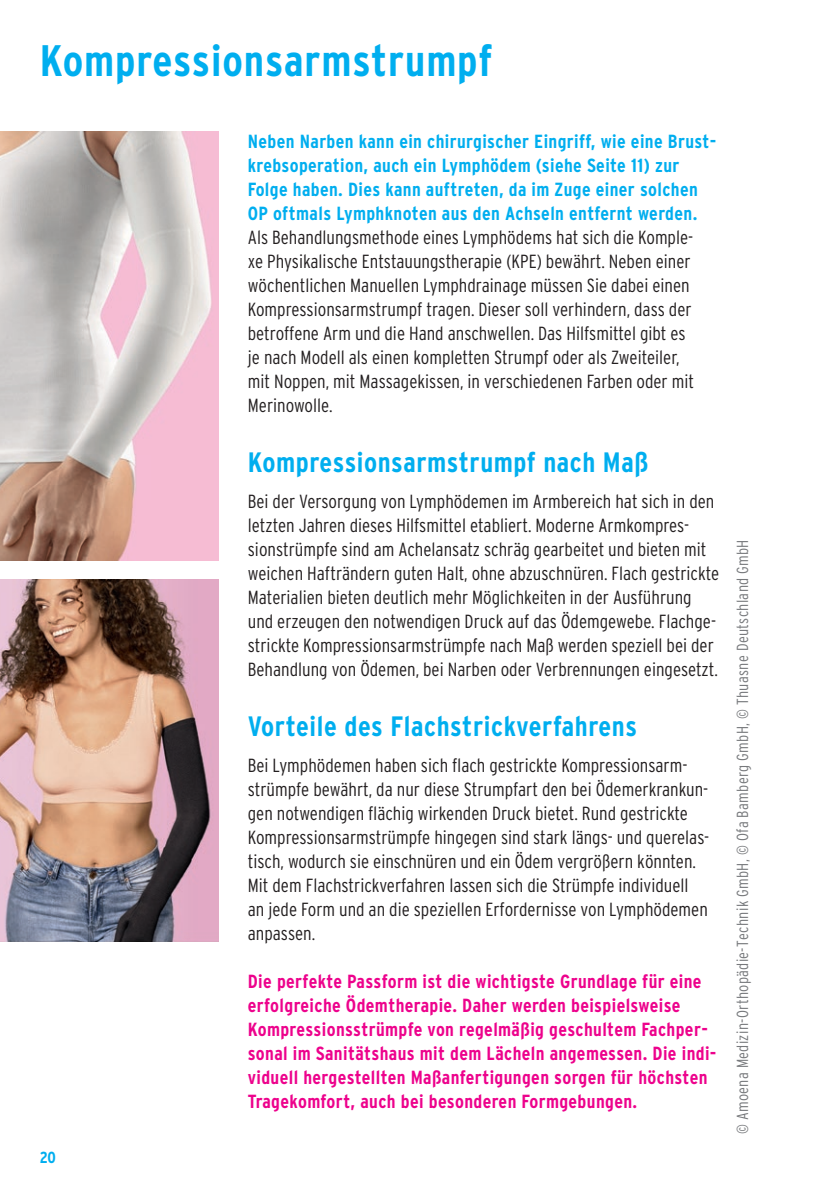
<style>
.page{position:relative;width:840px;height:1191px;background:#fff}
.page>*{position:absolute;margin:0;border:0;box-sizing:border-box;transform-origin:0 0}
.t1{font:700 condensed 44px "Interstate";letter-spacing:.02em;color:#00aeef}
.t2{font:700 condensed 28px "Interstate";letter-spacing:.02em;color:#00aeef}
.t3{font:300 condensed 19px/24px "Interstate";color:#231f20}
.t4{font:700 condensed 19px/24px "Interstate";letter-spacing:.02em;color:#ed028c}
.t5{font:700 condensed 19px/24px "Interstate";letter-spacing:.02em;color:#00aeef}
.t6{font:300 condensed 16px "Interstate";letter-spacing:.02em;color:#76787b}
.t7{font:700 condensed 16px "Interstate";color:#00aeef}
</style>
<div class="page">
<img style="left:0;top:579px;width:218px;height:362px">
<img style="left:0;top:132px;width:218px;height:429px">
<h1 class="t1" style="left:40px;top:33px;width:454px">Kompressionsarmstrumpf</h1>
<p class="t7" style="left:40px;top:1147px;width:18px">20</p>
<p class="t5" style="left:248px;top:129px;width:469px">Neben Narben kann ein chirurgischer Eingriff, wie eine Brust&shy;krebsoperation, auch ein Lymphödem (siehe Seite 11) zur Folge haben. Dies kann auftreten, da im Zuge einer solchen OP oftmals Lymphknoten aus den Achseln entfernt werden.</p>
<p class="t3" style="left:248px;top:225px;width:447px">Als Behandlungsmethode eines Lymphödems hat sich die Komple&shy;xe Physikalische Entstauungstherapie (KPE) bewährt. Neben einer wöchentlichen Manuellen Lymphdrainage müssen Sie dabei einen Kompressionsarmstrumpf tragen. Dieser soll verhindern, dass der betroffene Arm und die Hand anschwellen. Das Hilfsmittel gibt es je nach Modell als einen kompletten Strumpf oder als Zweiteiler, mit Noppen, mit Massagekissen, in verschiedenen Farben oder mit Merinowolle.</p>
<h2 class="t2" style="left:248px;top:445px;width:402px">Kompressionsarmstrumpf nach Maß</h2>
<p class="t3" style="left:248px;top:489px;width:472px">Bei der Versorgung von Lymphödemen im Armbereich hat sich in den letzten Jahren dieses Hilfsmittel etabliert. Moderne Armkompres&shy;sionstrümpfe sind am Achelansatz schräg gearbeitet und bieten mit weichen Hafträndern guten Halt, ohne abzuschnüren. Flach gestrickte Materialien bieten deutlich mehr Möglichkeiten in der Ausführung und erzeugen den notwendigen Druck auf das Ödemgewebe. Flachge&shy;strickte Kompressionsarmstrümpfe nach Maß werden speziell bei der Behandlung von Ödemen, bei Narben oder Verbrennungen eingesetzt.</p>
<h2 class="t2" style="left:248px;top:709px;width:390px">Vorteile des Flachstrickverfahrens</h2>
<p class="t3" style="left:248px;top:753px;width:463px">Bei Lymphödemen haben sich flach gestrickte Kompressionsarm&shy;strümpfe bewährt, da nur diese Strumpfart den bei Ödemerkrankun&shy;gen notwendigen flächig wirkenden Druck bietet. Rund gestrickte Kompressionsarmstrümpfe hingegen sind stark längs- und querelas&shy;tisch, wodurch sie einschnüren und ein Ödem vergrößern könnten.<br>Mit dem Flachstrickverfahren lassen sich die Strümpfe individuell an jede Form und an die speziellen Erfordernisse von Lymphödemen anpassen.</p>
<p class="t4" style="left:248px;top:969px;width:470px">Die perfekte Passform ist die wichtigste Grundlage für eine erfolgreiche Ödemtherapie. Daher werden beispielsweise Kompressionsstrümpfe von regelmäßig geschultem Fachper&shy;sonal im Sanitätshaus mit dem Lächeln angemessen. Die indi&shy;viduell hergestellten Maßanfertigungen sorgen für höchsten Tragekomfort, auch bei besonderen Formgebungen.</p>
<p class="t6" style="left:732px;top:1134px;width:596px;rotate:-90deg">© Amoena Medizin-Orthopädie-Technik GmbH, © Ofa Bamberg GmbH, © Thuasne Deutschland GmbH</p>
</div>
